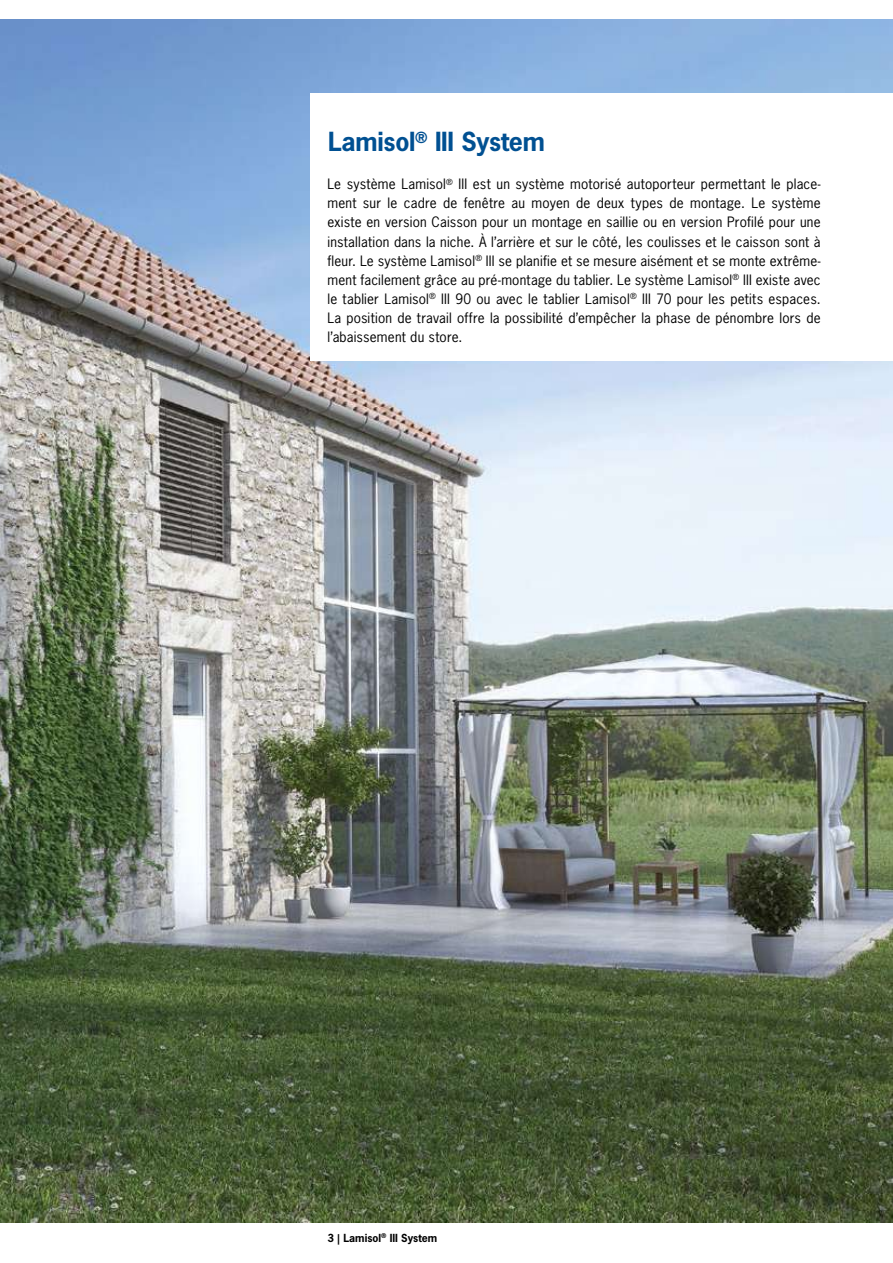
<style>
.page{position:relative;width:893px;height:1263px;background:#fff}
.page>*{position:absolute;margin:0;border:0;box-sizing:border-box;transform-origin:0 0}
.t1{font:700 24.75px "News Gothic";letter-spacing:-.01em;color:#005092}
.t2{font:13.5px/19.2px "News Gothic";letter-spacing:.015em;color:#000;text-align:justify}
.t3{font:700 10.5px "News Gothic";color:#000}
</style>
<div class="page">
<img style="left:0;top:19px;width:893px;height:1203px">
<div style="left:310px;top:94px;width:583px;height:267px;background:#fff"></div>
<h1 class="t1" style="left:328px;top:125px;width:218px">Lamisol<sup>®</sup> III System</h1>
<p class="t2" style="left:327px;top:174px;width:495px">Le système Lamisol<sup>®</sup> III est un système motorisé autoporteur permettant le place&shy;ment sur le cadre de fenêtre au moyen de deux types de montage. Le système existe en version Caisson pour un montage en saillie ou en version Profilé pour une installation dans la niche. À l’arrière et sur le côté, les coulisses et le caisson sont à fleur. Le système Lamisol<sup>®</sup> III se planifie et se mesure aisément et se monte extrême&shy;ment facilement grâce au pré-montage du tablier. Le système Lamisol<sup>®</sup> III existe avec le tablier Lamisol<sup>®</sup> III 90 ou avec le tablier Lamisol<sup>®</sup> III 70 pour les petits espaces.<br>La position de travail offre la possibilité d’empêcher la phase de pénombre lors de l’abaissement du store.</p>
<p class="t3" style="left:327px;top:1231px;width:111px">3 | Lamisol<sup>®</sup> III System</p>
</div>
